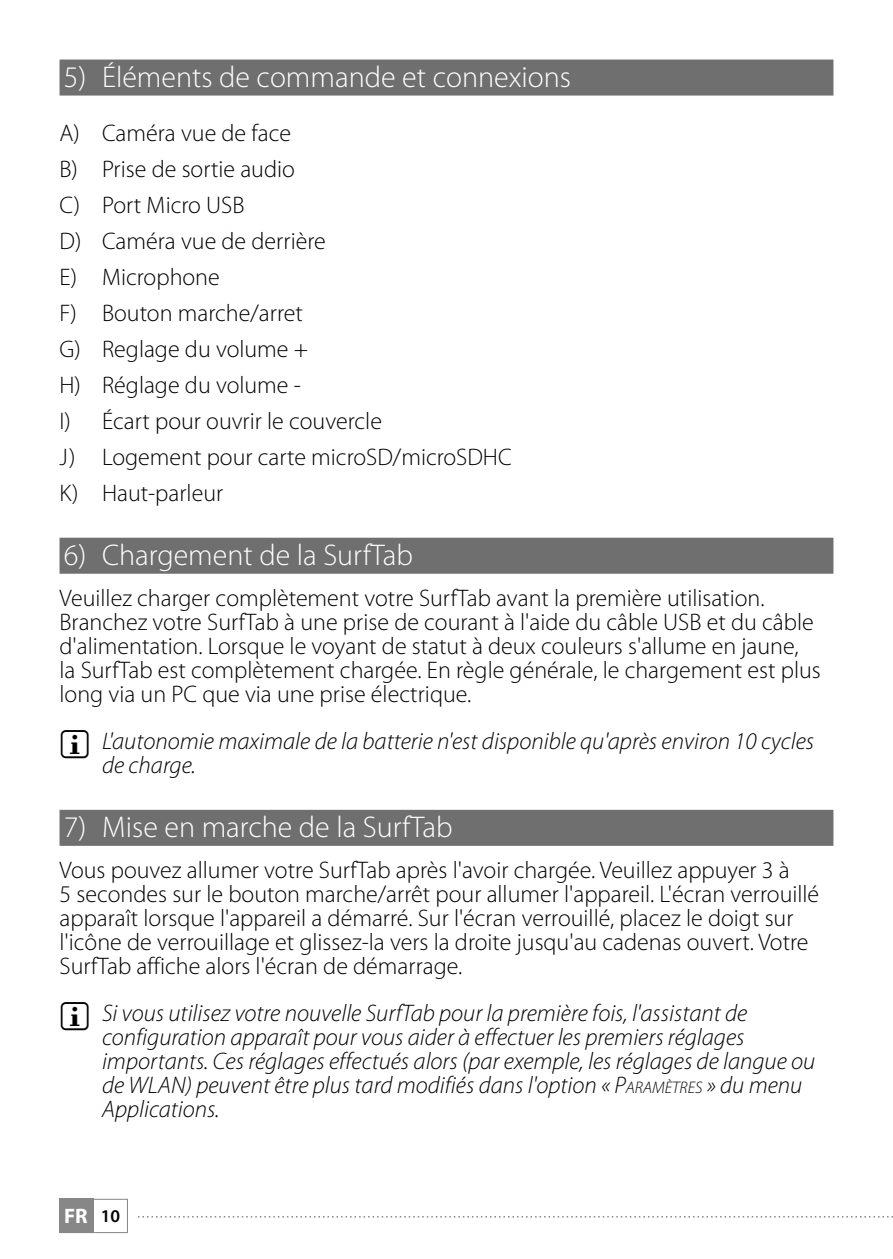
<style>
.page{position:relative;width:893px;height:1259px;background:#fff}
.page>*{position:absolute;margin:0;border:0;box-sizing:border-box;transform-origin:0 0}
.t1{font:300 30px "Myriad Pro";color:#fff}
.t2{font:300 24px/36px "Myriad Pro";color:#000}
.t3{font:italic 300 24px/24px "Myriad Pro";color:#000}
.t4{font:700 21px "Myriad Pro";color:#fff}
.s1{font-style:inherit}
.s2{font-size:16.8px}
.s3{font-weight:600;font-size:18px;color:#000}
</style>
<div class="page">
<div style="left:60px;top:1199px;width:34px;height:34px;background:#878787"></div>
<div style="left:60px;top:1199px;width:68px;height:34px;border:1px solid #878787"></div>
<svg style="left:138px;top:1216px;width:755px;height:1px"></svg>
<div style="left:60px;top:60px;width:773px;height:36px;background:#706f6f"></div>
<div style="left:60px;top:538px;width:773px;height:36px;background:#706f6f"></div>
<div style="left:60px;top:810px;width:773px;height:36px;background:#706f6f"></div>
<p class="t1" style="left:64px;top:61px;width:509px">5) Éléments de commande et connexions</p>
<p class="t2" style="left:60px;top:115px;width:454px">A) Caméra vue de face<br>B) Prise de sortie audio<br>C) Port Micro USB<br>D) Caméra vue de derrière<br>E) Microphone<br>F) Bouton marche/arret<br>G) Reglage du volume +<br>H) Réglage du volume -<br>I) Écart pour ouvrir le couvercle<br>J) Logement pour carte microSD/microSDHC<br>K) Haut-parleur</p>
<p class="t1" style="left:64px;top:539px;width:351px">6) Chargement de la SurfTab</p>
<p class="t2" style="left:60px;top:586px;width:763px;line-height:24px">Veuillez charger complètement votre SurfTab avant la première utilisation.<br>Branchez votre SurfTab à une prise de courant à l'aide du câble USB et du câble d'alimentation. Lorsque le voyant de statut à deux couleurs s'allume en jaune,<br>la SurfTab est complètement chargée. En règle générale, le chargement est plus long via un PC que via une prise électrique.</p>
<p class="t3" style="left:102px;top:730px;width:714px">L'autonomie maximale de la batterie n'est disponible qu'après environ 10 cycles de charge.</p>
<p class="t1" style="left:64px;top:811px;width:390px">7) Mise en marche de la SurfTab</p>
<p class="t2" style="left:60px;top:858px;width:761px;line-height:24px">Vous pouvez allumer votre SurfTab après l'avoir chargée. Veuillez appuyer 3 à<br>5 secondes sur le bouton marche/arrêt pour allumer l'appareil. L'écran verrouillé apparaît lorsque l'appareil a démarré. Sur l'écran verrouillé, placez le doigt sur l'icône de verrouillage et glissez-la vers la droite jusqu'au cadenas ouvert. Votre SurfTab affiche alors l'écran de démarrage.</p>
<p class="t3" style="left:102px;top:1002px;width:715px">Si vous utilisez votre nouvelle SurfTab pour la première fois, l'assistant de configuration apparaît pour vous aider à effectuer les premiers réglages importants. Ces réglages effectués alors (par exemple, les réglages de langue ou de WLAN) peuvent être plus tard modifiés dans l'option « <span class="s1">P</span><span class="s2">ARAMÈTRES</span> » du menu Applications.</p>
<p class="t4" style="left:64px;top:1202px;width:58px">FR <span class="s3">10</span></p>
</div>
